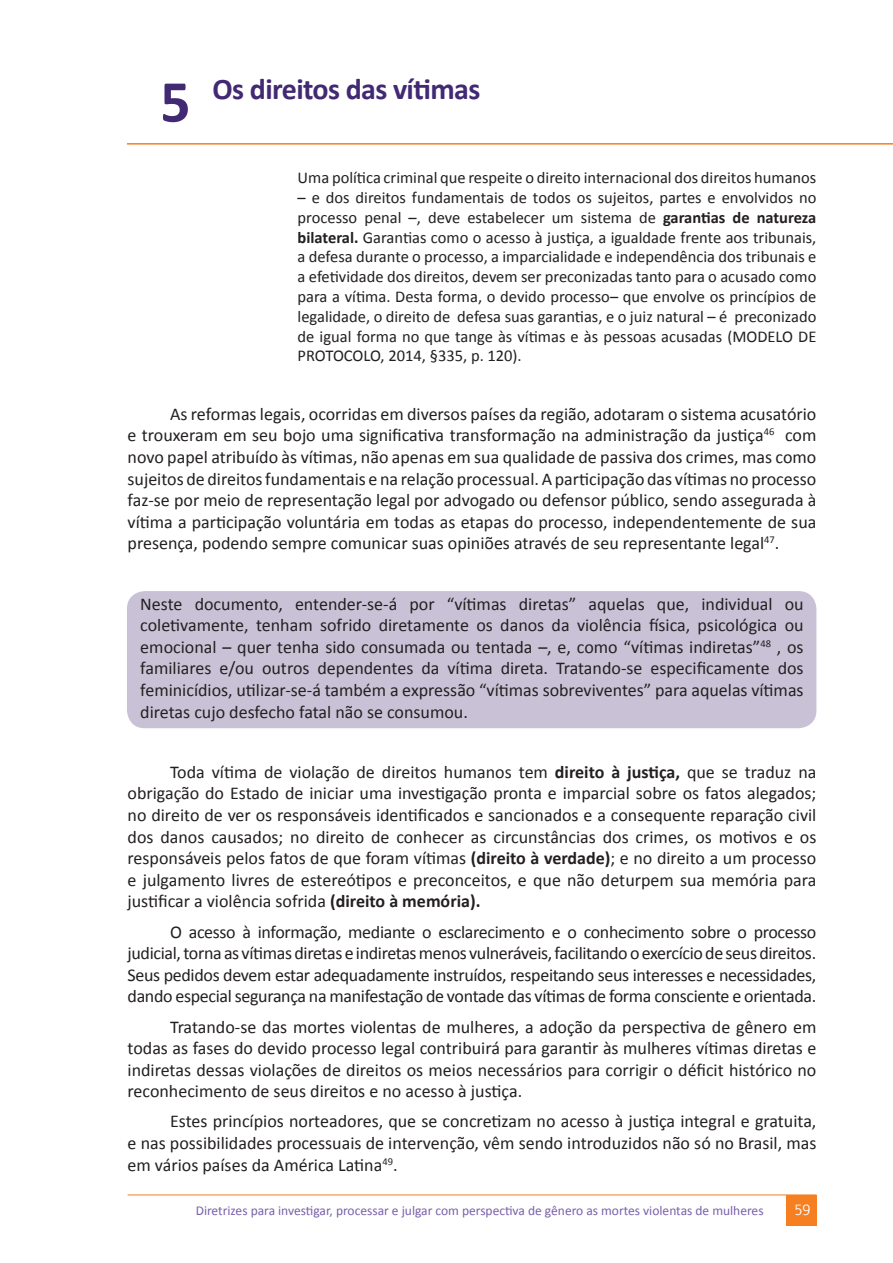
<style>
.page{position:relative;width:893px;height:1263px;background:#fff}
.page>*{position:absolute;margin:0;border:0;box-sizing:border-box;transform-origin:0 0}
.t1{font:700 60px "Calibri";color:#422973}
.Título{font:700 30px "Calibri";letter-spacing:-.02em;color:#422973}
.t2{font:18px/21.6px "Calibri";color:#231f20;text-align:justify}
.Texto_menor_BASE{font:16.5px/19.8px "Calibri";color:#231f20;text-align:justify}
.t3{font:13.5px "Calibri";color:#7960aa}
.t4{font:13.5px "Euphemia CAS";color:#fff}
.s1{font-weight:700}
</style>
<div class="page">
<div style="left:786px;top:1195px;width:30px;height:31px;background:#f57f21"></div>
<hr style="left:128px;top:1194px;width:688px;height:1px;background:#f57f21">
<div style="left:127px;top:591px;width:689px;height:137px;background:#c9c2d7;border-radius:18px"></div>
<hr style="left:127px;top:143px;width:766px;height:2px;background:#f57f21">
<p class="t1" style="left:160px;top:63px;width:32px">5</p>
<p class="Título" style="left:213px;top:70px;width:269px">Os direitos das vítimas</p>
<p class="Texto_menor_BASE" style="left:298px;top:168px;width:520px">Uma política criminal que respeite o direito internacional dos direitos humanos</p>
<p class="Texto_menor_BASE" style="left:298px;top:188px;width:520px">– e dos direitos fundamentais de todos os sujeitos, partes e envolvidos no processo penal –, deve estabelecer um sistema de <span class="s1">garantias de natureza bilateral.</span> Garantias como o acesso à justiça, a igualdade frente aos tribunais, a defesa durante o processo, a imparcialidade e independência dos tribunais e a efetividade dos direitos, devem ser preconizadas tanto para o acusado como para a vítima. Desta forma, o devido processo– que envolve os princípios de legalidade, o direito de defesa suas garantias, e o juiz natural – é preconizado de igual forma no que tange às vítimas e às pessoas acusadas (MODELO DE PROTOCOLO, 2014, §335, p. 120).</p>
<p class="t2" style="left:128px;top:403px;width:690px;text-indent:43px">As reformas legais, ocorridas em diversos países da região, adotaram o sistema acusatório e trouxeram em seu bojo uma significativa transformação na administração da justiça<sup>46</sup> com novo papel atribuído às vítimas, não apenas em sua qualidade de passiva dos crimes, mas como sujeitos de direitos fundamentais e na relação processual. A participação das vítimas no processo faz-se por meio de representação legal por advogado ou defensor público, sendo assegurada à vítima a participação voluntária em todas as etapas do processo, independentemente de sua presença, podendo sempre comunicar suas opiniões através de seu representante legal<sup>47</sup>.</p>
<p class="t2" style="left:140px;top:593px;width:665px">Neste documento, entender-se-á por “vítimas diretas” aquelas que, individual ou coletivamente, tenham sofrido diretamente os danos da violência física, psicológica ou emocional – quer tenha sido consumada ou tentada –, e, como “vítimas indiretas”<sup>48</sup> , os familiares e/ou outros dependentes da vítima direta. Tratando-se especificamente dos feminicídios, utilizar-se-á também a expressão “vítimas sobreviventes” para aquelas vítimas diretas cujo desfecho fatal não se consumou.</p>
<p class="t2" style="left:128px;top:761px;width:690px;text-indent:43px">Toda vítima de violação de direitos humanos tem <span class="s1">direito à justiça,</span> que se traduz na obrigação do Estado de iniciar uma investigação pronta e imparcial sobre os fatos alegados; no direito de ver os responsáveis identificados e sancionados e a consequente reparação civil dos danos causados; no direito de conhecer as circunstâncias dos crimes, os motivos e os responsáveis pelos fatos de que foram vítimas <span class="s1">(direito à verdade)</span>; e no direito a um processo e julgamento livres de estereótipos e preconceitos, e que não deturpem sua memória para justificar a violência sofrida <span class="s1">(direito à memória).</span></p>
<p class="t2" style="left:128px;top:921px;width:690px;text-indent:43px">O acesso à informação, mediante o esclarecimento e o conhecimento sobre o processo judicial, torna as vítimas diretas e indiretas menos vulneráveis, facilitando o exercício de seus direitos.<br>Seus pedidos devem estar adequadamente instruídos, respeitando seus interesses e necessidades, dando especial segurança na manifestação de vontade das vítimas de forma consciente e orientada.</p>
<p class="t2" style="left:128px;top:1016px;width:690px;text-indent:43px">Tratando-se das mortes violentas de mulheres, a adoção da perspectiva de gênero em todas as fases do devido processo legal contribuirá para garantir às mulheres vítimas diretas e indiretas dessas violações de direitos os meios necessários para corrigir o déficit histórico no reconhecimento de seus direitos e no acesso à justiça.</p>
<p class="t2" style="left:128px;top:1111px;width:690px;text-indent:43px">Estes princípios norteadores, que se concretizam no acesso à justiça integral e gratuita, e nas possibilidades processuais de intervenção, vêm sendo introduzidos não só no Brasil, mas em vários países da América Latina<sup>49</sup>.</p>
<p class="t3" style="left:196px;top:1201px;width:569px">Diretrizes para investigar, processar e julgar com perspectiva de gênero as mortes violentas de mulheres</p>
<p class="t4" style="left:795px;top:1200px;width:17px">59</p>
</div>
